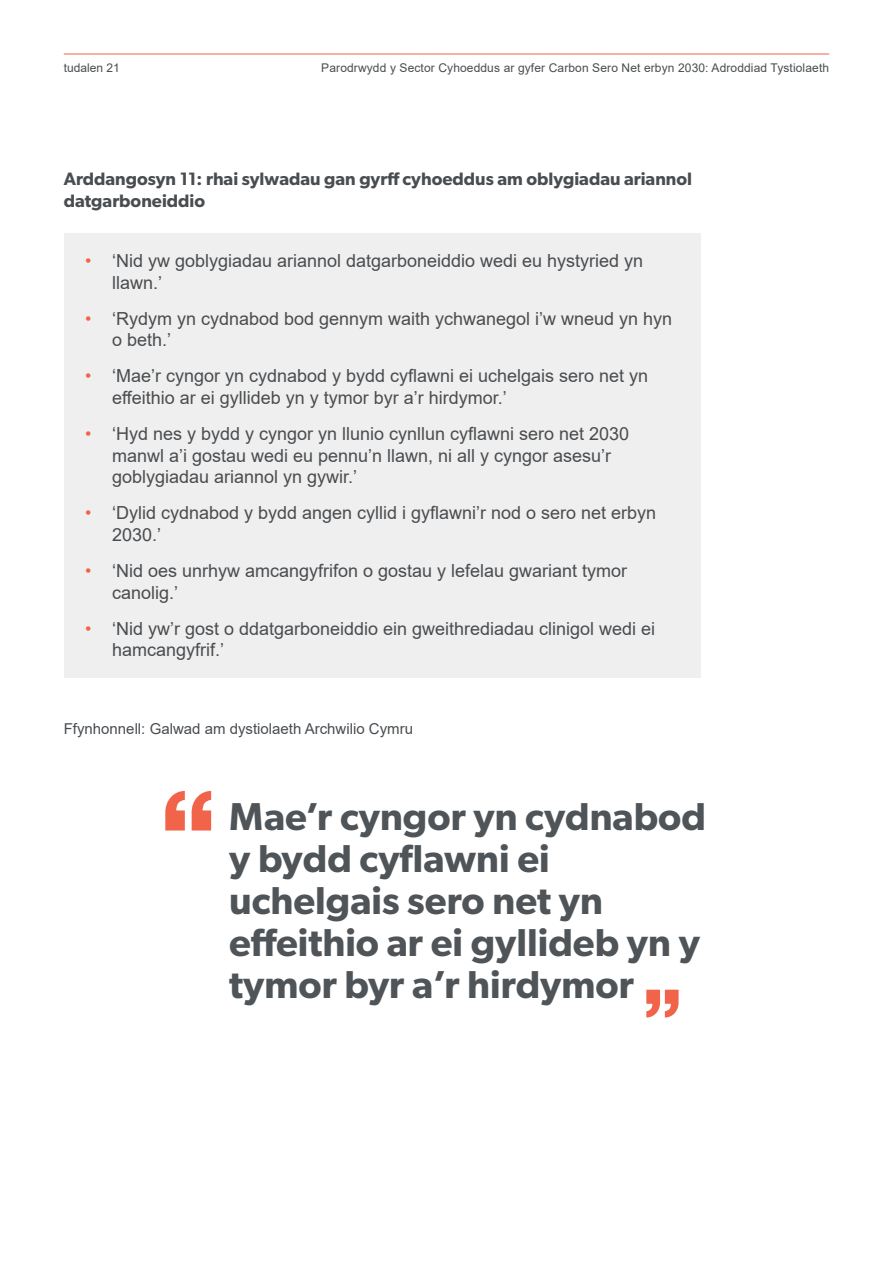
<style>
.page{position:relative;width:893px;height:1263px;background:#fff}
.page>*{position:absolute;margin:0;border:0;box-sizing:border-box;transform-origin:0 0}
.t1{font:600 39px/42px "Gibson";color:#4f5458}
.t2{font:18px/21.6px "Arial";color:#494d50}
.Box___Figure_Heading{font:600 18px/22.5px "Gibson";color:#494d50}
.Box___Figure_Heading-2{font:15px "Arial";color:#494d50}
.t3{font:12px "Arial";letter-spacing:.01em;color:#494d50}
.s1{color:#f16449}
</style>
<div class="page">
<hr style="left:64px;top:54px;width:765px;height:1px;background:#f16449">
<div style="left:64px;top:233px;width:636px;height:444px;background:#f0efef"></div>
<svg style="left:165px;top:791px;width:46px;height:39px"></svg>
<svg style="left:646px;top:990px;width:33px;height:28px"></svg>
<p class="t3" style="left:64px;top:59px;width:58px">tudalen 21</p>
<p class="t3" style="left:321px;top:59px;width:509px">Parodrwydd y Sector Cyhoeddus ar gyfer Carbon Sero Net erbyn 2030: Adroddiad Tystiolaeth</p>
<p class="Box___Figure_Heading" style="left:64px;top:167px;width:630px">Arddangosyn 11: rhai sylwadau gan gyrff cyhoeddus am oblygiadau ariannol datgarboneiddio</p>
<p class="t2" style="left:112px;top:250px;width:533px;text-indent:-27px"><span class="s1">•</span> ‘Nid yw goblygiadau ariannol datgarboneiddio wedi eu hystyried yn llawn.’</p>
<p class="t2" style="left:112px;top:307px;width:562px;text-indent:-27px"><span class="s1">•</span> ‘Rydym yn cydnabod bod gennym waith ychwanegol i’w wneud yn hyn o beth.’</p>
<p class="t2" style="left:112px;top:365px;width:538px;text-indent:-27px"><span class="s1">•</span> ‘Mae’r cyngor yn cydnabod y bydd cyflawni ei uchelgais sero net yn effeithio ar ei gyllideb yn y tymor byr a’r hirdymor.’</p>
<p class="t2" style="left:112px;top:423px;width:519px;text-indent:-27px"><span class="s1">•</span> ‘Hyd nes y bydd y cyngor yn llunio cynllun cyflawni sero net 2030 manwl a’i gostau wedi eu pennu’n llawn, ni all y cyngor asesu’r goblygiadau ariannol yn gywir.’</p>
<p class="t2" style="left:112px;top:502px;width:546px;text-indent:-27px"><span class="s1">•</span> ‘Dylid cydnabod y bydd angen cyllid i gyflawni’r nod o sero net erbyn<br>2030.’</p>
<p class="t2" style="left:112px;top:560px;width:517px;text-indent:-27px"><span class="s1">•</span> ‘Nid oes unrhyw amcangyfrifon o gostau y lefelau gwariant tymor canolig.’</p>
<p class="t2" style="left:112px;top:617px;width:545px;text-indent:-27px"><span class="s1">•</span> ‘Nid yw’r gost o ddatgarboneiddio ein gweithrediadau clinigol wedi ei hamcangyfrif.’</p>
<p class="Box___Figure_Heading-2" style="left:64px;top:718px;width:351px">Ffynhonnell: Galwad am dystiolaeth Archwilio Cymru</p>
<h1 class="t1" style="left:229px;top:795px;width:478px">Mae’r cyngor yn cydnabod y bydd cyflawni ei uchelgais sero net yn effeithio ar ei gyllideb yn y tymor byr a’r hirdymor</h1>
</div>
